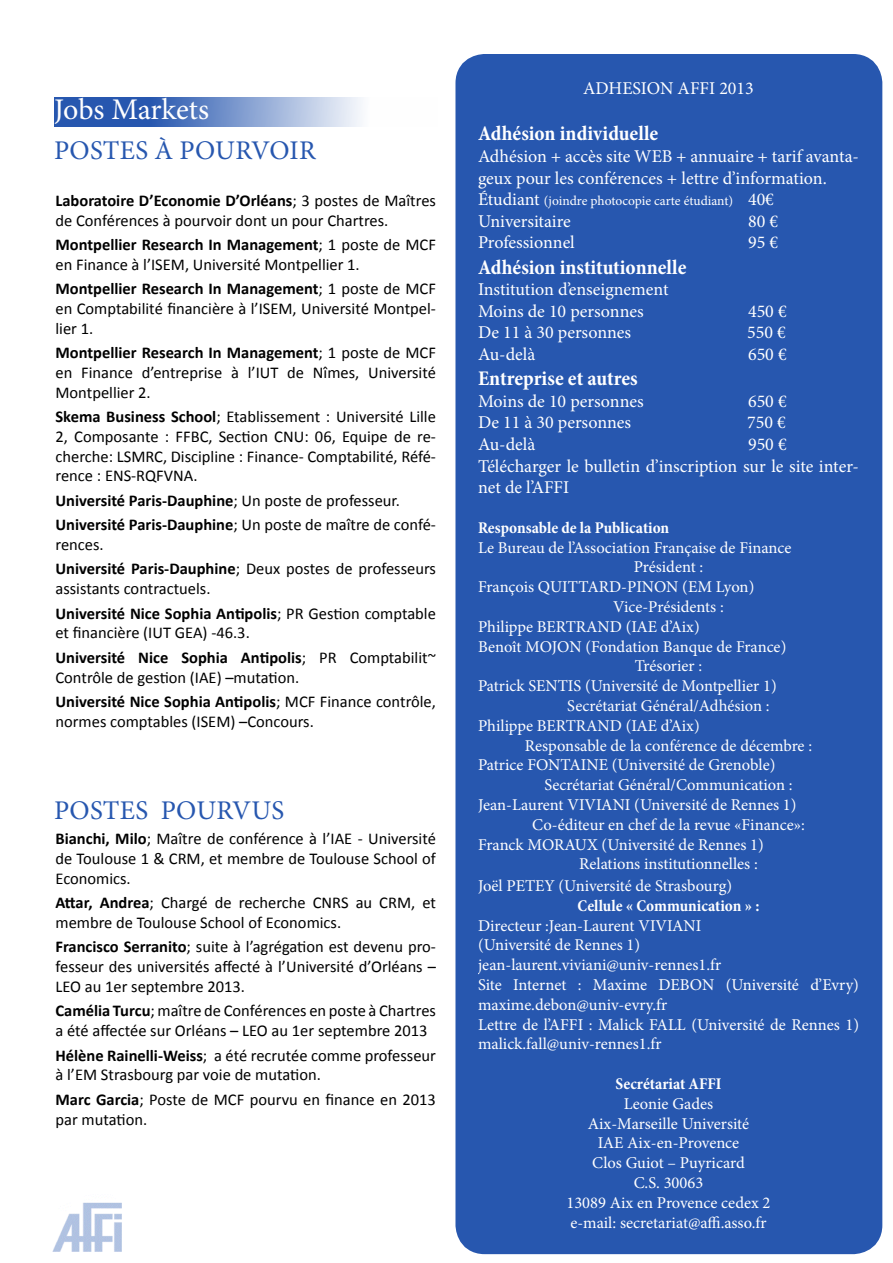
<style>
.page{position:relative;width:893px;height:1263px;background:#fff}
.page>*{position:absolute;margin:0;border:0;box-sizing:border-box;transform-origin:0 0}
.t1{font:30px "Minion Pro";letter-spacing:-.005em;color:#fff}
.t2{font:27px "Minion Pro";letter-spacing:.01em;color:#2757af}
.t3{font:700 condensed 21px "Minion Pro";color:#fff}
.t4{font:18px/21.6px "Minion Pro";color:#fff}
.t5{font:16.5px/19.8px "Calibri";color:#000}
.t6{font:16.5px/19.8px "Minion Pro";color:#fff}
.t7{font:700 16.5px/24.3px "Calibri";color:#000}
.t8{font:700 condensed 16.5px "Minion Pro";color:#fff}
.t9{font:13.5px "Minion Pro";letter-spacing:-.005em;color:#fff}
.s1{font-weight:700}
.s2{font-weight:400}
.s3{font-size:18px}
</style>
<div class="page">
<img style="left:53px;top:1202px;width:69px;height:50px">
<div style="left:467px;top:65px;width:404px;height:1178px;background:#2757af;border-radius:18px"></div>
<div style="left:455px;top:54px;width:427px;height:1200px;border:22px solid #2757af;border-radius:18px"></div>
<svg style="left:54px;top:97px;width:308px;height:30px;background:#6d8dc8"></svg>
<h1 class="t1" style="left:54px;top:89px;width:157px">Jobs Markets</h1>
<h2 class="t2" style="left:54px;top:132px;width:32px">Postes</h2>
<h2 class="t2" style="left:155px;top:132px;width:61px">à Pour</h2>
<h2 class="t2" style="left:251px;top:132px;width:35px">voir</h2>
<p class="t5" style="left:56px;top:190px;width:382px"><span class="s1">Laboratoire D’Economie D’Orléans</span>; 3 postes de Maîtres de Conférences à pourvoir dont un pour Chartres.</p>
<p class="t5" style="left:56px;top:235px;width:382px"><span class="s1">Montpellier Research In Management</span>; 1 poste de MCF en Finance à l’ISEM, Université Montpellier 1.</p>
<p class="t5" style="left:56px;top:279px;width:382px;text-align:justify"><span class="s1">Montpellier Research In Management</span>; 1 poste de MCF en Comptabilité financière à l’ISEM, Université Montpel&shy;lier 1.</p>
<p class="t5" style="left:56px;top:343px;width:382px;text-align:justify"><span class="s1">Montpellier Research In Management</span>; 1 poste de MCF en Finance d’entreprise à l’IUT de Nîmes, Université Montpellier 2.</p>
<p class="t5" style="left:56px;top:407px;width:382px;text-align:justify"><span class="s1">Skema Business School</span>; Etablissement : Université Lille 2, Composante : FFBC, Section CNU: 06, Equipe de re&shy;cherche: LSMRC, Discipline : Finance- Comptabilité, Réfé&shy;rence : ENS-RQFVNA.</p>
<p class="t7" style="left:56px;top:488px;width:382px">Université Paris-Dauphine<span class="s2">; Un poste de professeur.<br></span>Université Paris-Dauphine<span class="s2">; Un poste de maître de confé-</span></p>
<p class="t5" style="left:55px;top:532px;width:382px;line-height:24.3px">rences.<br><span class="s1">Université Paris-Dauphine</span>; Deux postes de professeurs</p>
<p class="t5" style="left:55px;top:577px;width:382px;line-height:24.3px">assistants contractuels.<br><span class="s1">Université Nice Sophia Antipolis</span>; PR Gestion comptable</p>
<p class="t5" style="left:55px;top:621px;width:382px;line-height:24.3px">et financière (IUT GEA) -46.3.<br><span class="s1">Université Nice Sophia Antipolis</span>; PR Comptabilit~</p>
<p class="t5" style="left:55px;top:665px;width:382px;line-height:24.3px">Contrôle de gestion (IAE) –mutation.<br><span class="s1">Université Nice Sophia Antipolis</span>; MCF Finance contrôle,</p>
<p class="t5" style="left:55px;top:711px;width:260px">normes comptables (ISEM) –Concours.</p>
<h2 class="t2" style="left:54px;top:792px;width:32px">Postes</h2>
<h2 class="t2" style="left:161px;top:792px;width:36px">Pour</h2>
<h2 class="t2" style="left:232px;top:792px;width:36px">vus</h2>
<p class="t5" style="left:56px;top:829px;width:382px;text-align:justify"><span class="s1">Bianchi, Milo</span>; Maître de conférence à l’IAE - Université de Toulouse 1 &amp; CRM, et membre de Toulouse School of Economics.</p>
<p class="t5" style="left:56px;top:893px;width:382px"><span class="s1">Attar, Andrea</span>; Chargé de recherche CNRS au CRM, et membre de Toulouse School of Economics.</p>
<p class="t5" style="left:56px;top:937px;width:382px;text-align:justify"><span class="s1">Francisco Serranito</span>; suite à l’agrégation est devenu pro&shy;fesseur des universités affecté à l’Université d’Orléans – LEO au 1er septembre 2013.</p>
<p class="t5" style="left:56px;top:1001px;width:382px"><span class="s1">Camélia Turcu</span>; maître de Conférences en poste à Chartres a été affectée sur Orléans – LEO au 1er septembre 2013</p>
<p class="t5" style="left:56px;top:1045px;width:382px"><span class="s1">Hélène Rainelli-Weiss</span>; a été recrutée comme professeur à l’EM Strasbourg par voie de mutation.</p>
<p class="t5" style="left:56px;top:1089px;width:382px"><span class="s1">Marc Garcia</span>; Poste de MCF pourvu en finance en 2013 par mutation.</p>
<p class="t4" style="left:583px;top:77px;width:172px">ADHESION AFFI 2013</p>
<p class="t3" style="left:478px;top:119px;width:182px">Adhésion individuelle</p>
<p class="t4" style="left:478px;top:145px;width:382px">Adhésion + accès site WEB + annuaire + tarif avanta&shy;geux pour les conférences + lettre d’information.</p>
<p class="t9" style="left:478px;top:192px;width:297px"><span class="s3">Étudiant</span> (joindre photocopie carte étudiant) <span class="s3">40€</span></p>
<p class="t4" style="left:478px;top:210px;width:94px">Universitaire</p>
<p class="t4" style="left:748px;top:210px;width:32px">80 €</p>
<p class="t4" style="left:478px;top:232px;width:98px">Professionnel</p>
<p class="t4" style="left:748px;top:232px;width:32px">95 €</p>
<p class="t3" style="left:478px;top:252px;width:210px">Adhésion institutionnelle</p>
<p class="t4" style="left:478px;top:279px;width:192px">Institution d’enseignement<br>Moins de 10 personnes</p>
<p class="t4" style="left:748px;top:300px;width:40px">450 €</p>
<p class="t4" style="left:478px;top:322px;width:155px">De 11 à 30 personnes</p>
<p class="t4" style="left:747px;top:322px;width:40px">550 €</p>
<p class="t4" style="left:478px;top:343px;width:59px">Au-delà</p>
<p class="t4" style="left:748px;top:343px;width:40px">650 €</p>
<p class="t3" style="left:478px;top:364px;width:161px">Entreprise et autres</p>
<p class="t4" style="left:478px;top:390px;width:167px">Moins de 10 personnes</p>
<p class="t4" style="left:748px;top:390px;width:40px">650 €</p>
<p class="t4" style="left:478px;top:412px;width:155px">De 11 à 30 personnes</p>
<p class="t4" style="left:747px;top:412px;width:40px">750 €</p>
<p class="t4" style="left:478px;top:433px;width:59px">Au-delà</p>
<p class="t4" style="left:478px;top:433px;width:383px;text-indent:270px">950 €<br>Télécharger le bulletin d’inscription sur le site inter&shy;net de l’AFFI</p>
<p class="t8" style="left:478px;top:516px;width:193px">Responsable de la Publication</p>
<p class="t6" style="left:478px;top:537px;width:315px">Le Bureau de l’Association Française de Finance</p>
<p class="t6" style="left:634px;top:557px;width:71px">Président :</p>
<p class="t6" style="left:478px;top:577px;width:278px">François QUITTARD-PINON (EM Lyon)</p>
<p class="t6" style="left:613px;top:597px;width:112px">Vice-Présidents :</p>
<p class="t6" style="left:478px;top:617px;width:223px">Philippe BERTRAND (IAE d’Aix)</p>
<p class="t6" style="left:478px;top:636px;width:310px">Benoît MOJON (Fondation Banque de France)</p>
<p class="t6" style="left:635px;top:656px;width:69px">Trésorier :</p>
<p class="t6" style="left:478px;top:676px;width:300px">Patrick SENTIS (Université de Montpellier 1)</p>
<p class="t6" style="left:567px;top:696px;width:204px">Secrétariat Général/Adhésion :</p>
<p class="t6" style="left:478px;top:716px;width:223px">Philippe BERTRAND (IAE d’Aix)</p>
<p class="t6" style="left:525px;top:735px;width:289px">Responsable de la conférence de décembre :</p>
<p class="t6" style="left:478px;top:755px;width:299px">Patrice FONTAINE (Université de Grenoble)</p>
<p class="t6" style="left:544px;top:775px;width:250px">Secrétariat Général/Communication :</p>
<p class="t6" style="left:478px;top:795px;width:320px">Jean-Laurent VIVIANI (Université de Rennes 1)</p>
<p class="t6" style="left:532px;top:815px;width:274px">Co-éditeur en chef de la revue «Finance»:</p>
<p class="t6" style="left:478px;top:834px;width:287px">Franck MORAUX (Université de Rennes 1)</p>
<p class="t6" style="left:579px;top:854px;width:180px">Relations institutionnelles :</p>
<p class="t6" style="left:478px;top:876px;width:256px">Joël PETEY (Université de Strasbourg)</p>
<p class="t8" style="left:578px;top:894px;width:183px">Cellule « Communication » :</p>
<p class="t6" style="left:478px;top:915px;width:383px">Directeur :Jean-Laurent VIVIANI<br>(Université de Rennes 1) jean-laurent.viviani@univ-rennes1.fr<br>Site Internet : Maxime DEBON (Université d’Evry) maxime.debon@univ-evry.fr<br>Lettre de l’AFFI : Malick FALL (Université de Rennes 1) malick.fall@univ-rennes1.fr</p>
<p class="t8" style="left:615px;top:1072px;width:108px">Secrétariat AFFI</p>
<p class="t6" style="left:566px;top:1094px;width:206px;text-align:center">Leonie Gades<br>Aix-Marseille Université<br>IAE Aix-en-Provence<br>Clos Guiot – Puyricard<br>C.S. 30063<br>13089 Aix en Provence cedex 2 e-mail: secretariat@affi.asso.fr</p>
</div>
